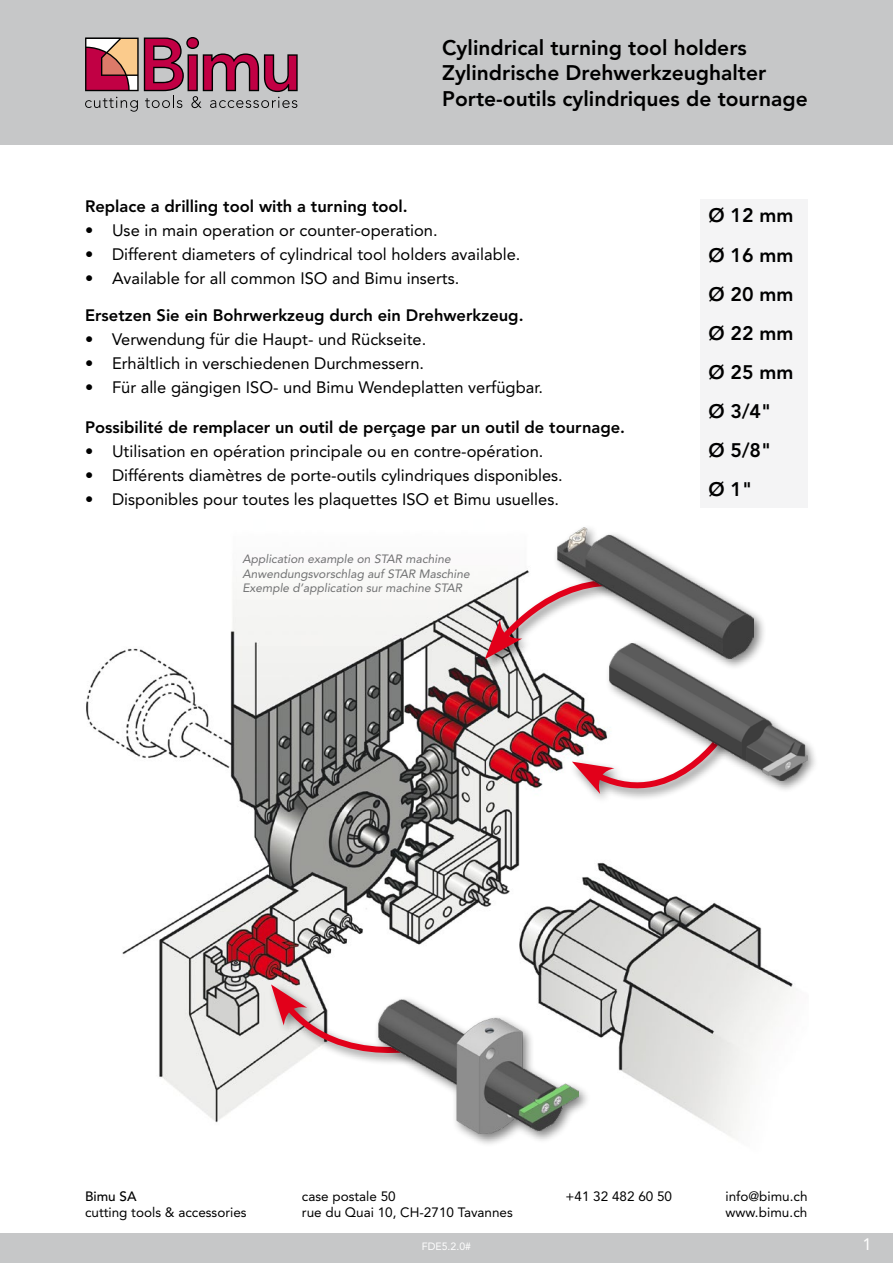
<style>
.page{position:relative;width:893px;height:1263px;background:#fff}
.page>*{position:absolute;margin:0;border:0;box-sizing:border-box;transform-origin:0 0}
.t1{font:800 21px/25.2px "Avenir LT Pro";color:#000}
.t2{font:800 19.5px/39.2px "Avenir LT Pro";color:#000}
.t3{font:16.5px "Avenir LT Pro";color:#000}
.t4{font:800 16.5px "Avenir LT Pro";color:#000}
.t5{font:16.5px "Avenir LT Pro";color:#fff}
.t6{font:13.5px "Avenir LT Pro";color:#000}
.t7{font:500 13.5px "Avenir LT Pro";color:#000}
.t8{font:italic 12px/14.4px "Avenir LT Pro";color:#707172}
.t9{font:10.5px "Avenir LT Pro";color:#fff}
</style>
<div class="page">
<div style="left:0;top:1233px;width:893px;height:30px;background:#c6c7c8"></div>
<div style="left:0;top:0;width:893px;height:145px;background:#c6c7c8"></div>
<svg style="left:85px;top:37px;width:213px;height:75px"></svg>
<img style="left:86px;top:499px;width:722px;height:639px">
<div style="left:481px;top:575px;width:175px;height:96px;background:#000;opacity:.5"></div>
<svg style="left:485px;top:558px;width:67px;height:101px"></svg>
<div style="left:568px;top:725px;width:172px;height:81px;background:#000;opacity:.5"></div>
<svg style="left:572px;top:724px;width:159px;height:92px"></svg>
<div style="left:267px;top:981px;width:186px;height:85px;background:#000;opacity:.5"></div>
<svg style="left:271px;top:984px;width:174px;height:89px"></svg>
<div style="left:552px;top:523px;width:215px;height:148px;background:#000;opacity:.5"></div>
<img style="left:557px;top:527px;width:197px;height:131px">
<div style="left:605px;top:638px;width:215px;height:155px;background:#000;opacity:.5"></div>
<img style="left:609px;top:643px;width:198px;height:137px">
<div style="left:374px;top:994px;width:217px;height:153px;background:#000;opacity:.5"></div>
<img style="left:379px;top:999px;width:199px;height:135px">
<div style="left:700px;top:199px;width:107px;height:308px;background:#f4f4f5"></div>
<p class="t1" style="left:442px;top:35px;width:367px">Cylindrical turning tool holders<br>Zylindrische Drehwerkzeughalter<br>Porte-outils cylindriques de tournage</p>
<p class="t4" style="left:85px;top:196px;width:324px">Replace a drilling tool with a turning tool.</p>
<p class="t3" style="left:85px;top:220px;width:354px">• Use in main operation or counter-operation.</p>
<p class="t3" style="left:85px;top:244px;width:437px">• Different diameters of cylindrical tool holders available.</p>
<p class="t3" style="left:85px;top:268px;width:376px">• Available for all common ISO and Bimu inserts.</p>
<p class="t4" style="left:85px;top:306px;width:440px">Ersetzen Sie ein Bohrwerkzeug durch ein Drehwerkzeug.</p>
<p class="t3" style="left:85px;top:329px;width:343px">• Verwendung für die Haupt- und Rückseite.</p>
<p class="t3" style="left:85px;top:354px;width:341px">• Erhältlich in verschiedenen Durchmessern.</p>
<p class="t3" style="left:85px;top:378px;width:460px">• Für alle gängigen ISO- und Bimu Wendeplatten verfügbar.</p>
<p class="t4" style="left:85px;top:417px;width:541px">Possibilité de remplacer un outil de perçage par un outil de tournage.</p>
<p class="t3" style="left:85px;top:441px;width:460px">• Utilisation en opération principale ou en contre-opération.</p>
<p class="t3" style="left:85px;top:465px;width:479px">• Différents diamètres de porte-outils cylindriques disponibles.</p>
<p class="t3" style="left:85px;top:489px;width:475px">• Disponibles pour toutes les plaquettes ISO et Bimu usuelles.</p>
<p class="t8" style="left:242px;top:552px;width:229px">Application example on STAR machine<br>Anwendungsvorschlag auf STAR Maschine<br>Exemple d’application sur machine STAR</p>
<p class="t2" style="left:708px;top:196px;width:86px">Ø 12 mm<br>Ø 16 mm<br>Ø 20 mm<br>Ø 22 mm<br>Ø 25 mm<br>Ø 3/4"<br>Ø 5/8"<br>Ø 1"</p>
<p class="t7" style="left:85px;top:1188px;width:53px">Bimu SA</p>
<p class="t6" style="left:302px;top:1188px;width:95px">case postale 50</p>
<p class="t6" style="left:566px;top:1188px;width:108px">+41 32 482 60 50</p>
<p class="t6" style="left:725px;top:1188px;width:84px">info@bimu.ch</p>
<p class="t6" style="left:85px;top:1204px;width:163px">cutting tools &amp; accessories</p>
<p class="t6" style="left:302px;top:1204px;width:212px">rue du Quai 10, CH-2710 Tavannes</p>
<p class="t6" style="left:725px;top:1204px;width:83px">www.bimu.ch</p>
<p class="t9" style="left:422px;top:1240px;width:51px">FDE5.2.0#</p>
<p class="t5" style="left:862px;top:1234px;width:11px">1</p>
</div>
